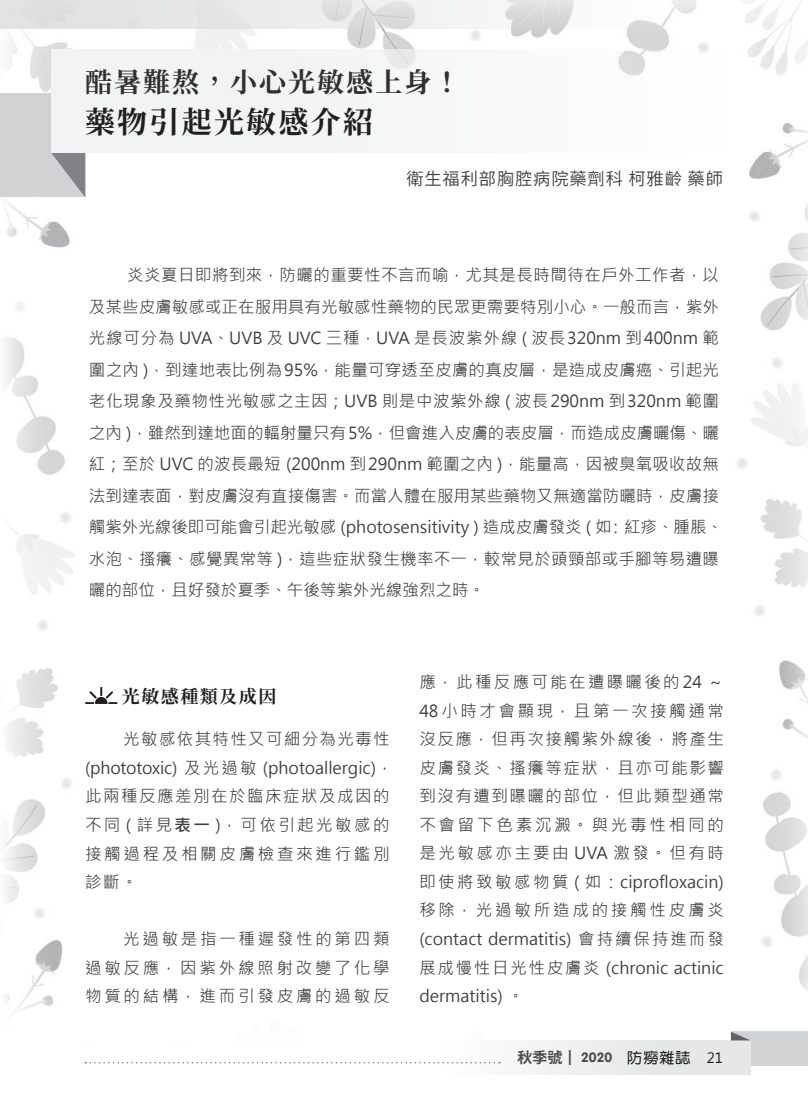
<style>
.page{position:relative;width:808px;height:1106px;background:#fff}
.page>*{position:absolute;margin:0;border:0;box-sizing:border-box;transform-origin:0 0}
.t1{font:30px "Gen Yo Min TW Bold TTF";letter-spacing:.075em;color:#231f20}
.t2{font:27px "Gen Yo Min TW Bold TTF";letter-spacing:.075em;color:#312f30}
.t3{font:18px "Gen Yo Min TW Bold TTF";letter-spacing:.085em;color:#231f20}
.t4{font:17.25px "Source Han Sans TC";letter-spacing:.05em;color:#3e3e3f}
.t5{font:16.5px/28.5px "Microsoft Jheng Hei";letter-spacing:.01em;color:#3e3e3f;text-align:justify}
.t6{font:16.5px/28.5px "Microsoft Jheng Hei";letter-spacing:.09em;color:#3e3e3f}
.t7{font:13.5px "VAG Rounded Bold";color:#4b4c4d}
.s1{font-weight:700}
.s2{font-family:"Source Han Sans TC";font-weight:700;font-size:15px}
.s3{font-family:"DF Yuan Std W8";font-size:15px}
.s4{font-family:"DF Yuan Std W7";font-size:15px;color:#231f20}
.s5{font-family:"Khmer UI";font-size:15px;color:#231f20}
</style>
<div class="page">
<img style="left:0;top:29px;width:808px;height:1046px">
<svg style="left:85px;top:687px;width:32px;height:17px"></svg>
<div style="left:0;top:94px;width:85px;height:103px;background:#d1d2d4"></div>
<svg style="left:0;top:0;width:802px;height:29px"></svg>
<svg style="left:51px;top:152px;width:34px;height:45px"></svg>
<div style="left:51px;top:49px;width:672px;height:103px;background:#f2f3f4"></div>
<div style="left:731px;top:1031px;width:77px;height:34px;background:#d1d2d4"></div>
<div style="left:444px;top:1040px;width:307px;height:34px;background:linear-gradient(to right,#fcfcfc,#e1e2e4)"></div>
<svg style="left:731px;top:1032px;width:19px;height:8px"></svg>
<svg style="left:85px;top:1061px;width:415px;height:2px"></svg>
<h2 class="t2" style="left:85px;top:67px;width:377px">酷暑難熬，小心光敏感上身！</h2>
<h1 class="t1" style="left:85px;top:106px;width:289px">藥物引起光敏感介紹</h1>
<p class="t4" style="left:406px;top:169px;width:318px">衛生福利部胸腔病院藥劑科 柯雅齡 藥師</p>
<p class="t5" style="left:89px;top:259px;width:636px;line-height:31.5px;text-align:left;text-indent:38px">炎炎夏日即將到來，防曬的重要性不言而喻，尤其是長時間待在戶外工作者，以及某些皮膚敏感或正在服用具有光敏感性藥物的民眾更需要特別小心。一般而言，紫外光線可分為 UVA、UVB 及 UVC 三種，UVA 是長波紫外線 ( 波長320nm 到400nm 範圍之內 )，到達地表比例為 95%，能量可穿透至皮膚的真皮層，是造成皮膚癌、引起光老化現象及藥物性光敏感之主因；UVB 則是中波紫外線 ( 波長290nm 到320nm 範圍之內 )，雖然到達地面的輻射量只有 5%，但會進入皮膚的表皮層，而造成皮膚曬傷、曬紅；至於 UVC 的波長最短 (200nm 到 290nm 範圍之內 )，能量高，因被臭氧吸收故無法到達表面，對皮膚沒有直接傷害。而當人體在服用某些藥物又無適當防曬時，皮膚接觸紫外光線後即可能會引起光敏感 (photosensitivity ) 造成皮膚發炎 ( 如：紅疹、腫脹、水泡、搔癢、感覺異常等 )，這些症狀發生機率不一，較常見於頭頸部或手腳等易遭曝曬的部位，且好發於夏季、午後等紫外光線強烈之時。</p>
<p class="t3" style="left:122px;top:686px;width:156px">光敏感種類及成因</p>
<p class="t6" style="left:85px;top:725px;width:309px;text-indent:38px">光敏感依其特性又可細分為光毒性(phototoxic) 及光過敏 (photoallergic)，此兩種反應差別在於臨床症狀及成因的不同 ( 詳見<span class="s1">表一</span> )，可依引起光敏感的接觸過程及相關皮膚檢查來進行鑑別診斷。</p>
<p class="t5" style="left:85px;top:924px;width:306px;text-indent:38px">光過敏是指一種遲發性的第四類過敏反應，因紫外線照射改變了化學物質的結構，進而引發皮膚的過敏反</p>
<p class="t5" style="left:419px;top:668px;width:306px">應，此種反應可能在遭曝曬後的24 ～48小時才會顯現，且第一次接觸通常沒反應，但再次接觸紫外線後，將產生皮膚發炎、搔癢等症狀，且亦可能影響到沒有遭到曝曬的部位，但此類型通常不會留下色素沉澱。與光毒性相同的是光敏感亦主要由 UVA 激發。但有時即使將致敏感物質 ( 如：ciprofloxacin)移除，光過敏所造成的接觸性皮膚炎(contact dermatitis) 會持續保持進而發展成慢性日光性皮膚炎 (chronic actinic dermatitis) 。</p>
<p class="t7" style="left:517px;top:1049px;width:207px"><span class="s2">秋季號</span><span class="s3">｜</span> 2020 <span class="s4">防癆雜誌</span> <span class="s5">21</span></p>
</div>
